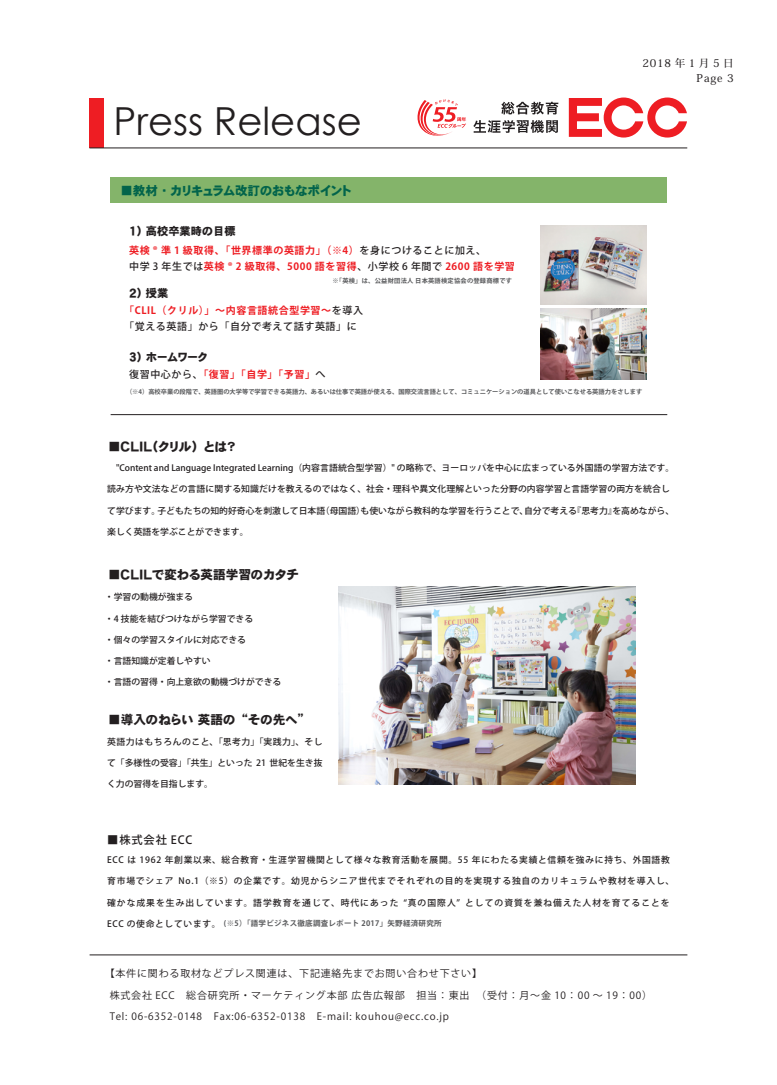
<style>
.page{position:relative;width:777px;height:1085px;background:#fff}
.page>*{position:absolute;margin:0;border:0;box-sizing:border-box;transform-origin:0 0}
.t1{font:38.62px "Century Gothic";color:#231f20}
.t2{font:12.5px "HGP Heisei Kakugothictai W9";color:#231f20}
.t3{font:12.5px "HGP Heisei Kakugothictai W9";color:#02644b}
.t4{font:11.25px "HGP Heisei Kakugothictai W9";color:#231f20}
.t5{font:500 11.25px "Koz Go Pro";letter-spacing:.08em;color:#231f20}
.t6{font:500 10.62px "Koz Min Pro";letter-spacing:.33em;color:#231f20}
.t7{font:500 10.62px "Koz Min Pro";letter-spacing:.08em;color:#231f20}
.t8{font:10px/21.2px "Koz Go Pro";letter-spacing:.08em;color:#231f20}
.t9{font:700 10px/16.2px "Koz Go Pr 6 N";letter-spacing:.06em;color:#ee1d23}
.t10{font:500 10px "Koz Go Pro";letter-spacing:.06em;color:#231f20}
.t11{font:700 10px "Koz Go Pro";color:#ee1d23}
.t12{font:500 8.75px "Koz Go Pro";letter-spacing:.01em;color:#231f20}
.t13{font:500 8.75px "Koz Go Pro";letter-spacing:.08em;color:#231f20}
.t14{font:500 8.75px "Koz Go Pro";letter-spacing:.095em;color:#231f20}
.t15{font:500 8.75px "Koz Go Pro";letter-spacing:.12em;color:#231f20}
.t16{font:500 8.75px "Koz Go Pro";letter-spacing:.06em;color:#231f20}
.t17{font:700 7.5px "Koz Go Pro";letter-spacing:.035em;color:#57585a}
.t18{font:700 6.25px "Koz Go Pro";color:#57585a}
.t19{font:700 6.25px "Koz Go Pro";letter-spacing:.035em;color:#57585a}
.s1{font-family:"Koz Go Pro"}
.s2{font-weight:500;color:#231f20}
.s3{font-family:"Koz Go Pro";font-weight:500;color:#231f20}
.s4{font-weight:500;font-size:8.75px;color:#231f20}
</style>
<div class="page">
<hr style="left:90px;top:954px;width:597px;height:1px;background:#231f20">
<svg style="left:417px;top:99px;width:49px;height:37px"></svg>
<svg style="left:569px;top:98px;width:118px;height:40px"></svg>
<svg style="left:501px;top:102px;width:57px;height:12px"></svg>
<svg style="left:473px;top:120px;width:85px;height:13px"></svg>
<div style="left:89px;top:98px;width:15px;height:50px;background:#ee1d23"></div>
<hr style="left:89px;top:148px;width:598px;height:1px;background:#231f20">
<div style="left:111px;top:177px;width:556px;height:26px;background:#84b46a"></div>
<hr style="left:111px;top:414px;width:556px;height:1px;background:#231f20">
<img style="left:540px;top:309px;width:106px;height:70px">
<img style="left:540px;top:225px;width:106px;height:79px">
<img style="left:338px;top:587px;width:297px;height:198px">
<p class="t6" style="left:642px;top:55px;width:93px">2018年1月5日</p>
<h1 class="t1" style="left:114px;top:94px;width:250px">Press Release</h1>
<h2 class="t3" style="left:120px;top:184px;width:232px">■教材・カリキュラム改訂のおもなポイント</h2>
<p class="t4" style="left:129px;top:226px;width:108px">１） 高校卒業時の目標</p>
<p class="t9" style="left:129px;top:242px;width:387px"><span class="s1">英検</span> ® 準 1 級取得、「世界標準の英語力」（※4）<span class="s2">を身につけることに加え、<br>中学 3 年生では</span>英検 ® 2 級取得、5000 語を習得<span class="s2">、小学校 6 年間で</span> <span class="s1">2600 語を学習</span></p>
<p class="t4" style="left:129px;top:287px;width:41px">２） 授業</p>
<p class="t19" style="left:332px;top:276px;width:181px">※「英検」は、公益財団法人 日本英語検定協会の登録商標です</p>
<p class="t9" style="left:124px;top:303px;width:240px">「CLIL（クリル）」～内容言語統合型学習～<span class="s3">を導入</span></p>
<p class="t10" style="left:124px;top:320px;width:234px">「覚える英語」から「自分で考えて話す英語」に</p>
<p class="t4" style="left:129px;top:351px;width:80px">３） ホームワーク</p>
<p class="t11" style="left:129px;top:368px;width:198px"><span class="s2">復習中心から、</span>「復習」「自学」「予習」<span class="s2">へ</span></p>
<p class="t18" style="left:126px;top:388px;width:518px">（※4）高校卒業の段階で、英語圏の大学等で学習できる英語力、あるいは仕事で英語が使える、国際交流言語として、コミュニケーションの道具として使いこなせる英語力をさします</p>
<h2 class="t2" style="left:108px;top:440px;width:129px">■ＣＬＩＬ（クリル）とは？</h2>
<p class="t12" style="left:107px;top:462px;width:568px">　"Content and Language Integrated Learning（内容言語統合型学習）" の略称で、ヨーロッパを中心に広まっている外国語の学習方法です。</p>
<p class="t12" style="left:107px;top:483px;width:564px">読み方や文法などの言語に関する知識だけを教えるのではなく、社会・理科や異文化理解といった分野の内容学習と言語学習の両方を統合し</p>
<p class="t12" style="left:107px;top:505px;width:568px">て学びます。子どもたちの知的好奇心を刺激して日本語（母国語）も使いながら教科的な学習を行うことで、自分で考える『思考力』を高めながら、</p>
<p class="t12" style="left:107px;top:526px;width:143px">楽しく英語を学ぶことができます。</p>
<h2 class="t2" style="left:108px;top:568px;width:192px">■ＣＬＩＬで変わる英語学習のカタチ</h2>
<p class="t12" style="left:105px;top:591px;width:90px">・学習の動機が強まる</p>
<p class="t12" style="left:105px;top:613px;width:150px">・4 技能を結びつけながら学習できる</p>
<p class="t12" style="left:105px;top:634px;width:143px">・個々の学習スタイルに対応できる</p>
<p class="t12" style="left:105px;top:655px;width:107px">・言語知識が定着しやすい</p>
<p class="t12" style="left:105px;top:676px;width:178px">・言語の習得・向上意欲の動機づけができる</p>
<h2 class="t2" style="left:108px;top:713px;width:197px">■導入のねらい 英語の “その先へ”</h2>
<p class="t16" style="left:107px;top:736px;width:217px">英語力はもちろんのこと、「思考力」「実践力」、そし</p>
<p class="t12" style="left:107px;top:757px;width:217px">て「多様性の受容」「共生」といった 21 世紀を生き抜</p>
<p class="t12" style="left:107px;top:778px;width:107px">く力の習得を目指します。</p>
<p class="t5" style="left:107px;top:833px;width:87px">■株式会社 ECC</p>
<p class="t13" style="left:107px;top:854px;width:564px">ECC は 1962 年創業以来、総合教育・生涯学習機関として様々な教育活動を展開。55 年にわたる実績と信頼を強みに持ち、外国語教</p>
<p class="t14" style="left:107px;top:876px;width:568px">育市場でシェア No.1（※5）の企業です。幼児からシニア世代までそれぞれの目的を実現する独自のカリキュラムや教材を導入し、</p>
<p class="t15" style="left:107px;top:897px;width:564px">確かな成果を生み出しています。語学教育を通じて、時代にあった “真の国際人” としての資質を兼ね備えた人材を育てることを</p>
<p class="t17" style="left:107px;top:918px;width:336px"><span class="s4">ECC の使命としています。</span> (※5）「語学ビジネス徹底調査レポート 2017」矢野経済研究所</p>
<p class="t8" style="left:110px;top:963px;width:544px;text-indent:-5px">【本件に関わる取材などプレス関連は、下記連絡先までお問い合わせ下さい】<br>株式会社 ECC　総合研究所・マーケティング本部 広告広報部　担当：東出　（受付：月～金 10：00 ～ 19：00）<br>Tel: 06-6352-0148　Fax:06-6352-0138　E-mail: kouhou@ecc.co.jp</p>
<p class="t7" style="left:696px;top:71px;width:39px">Page 3</p>
</div>
